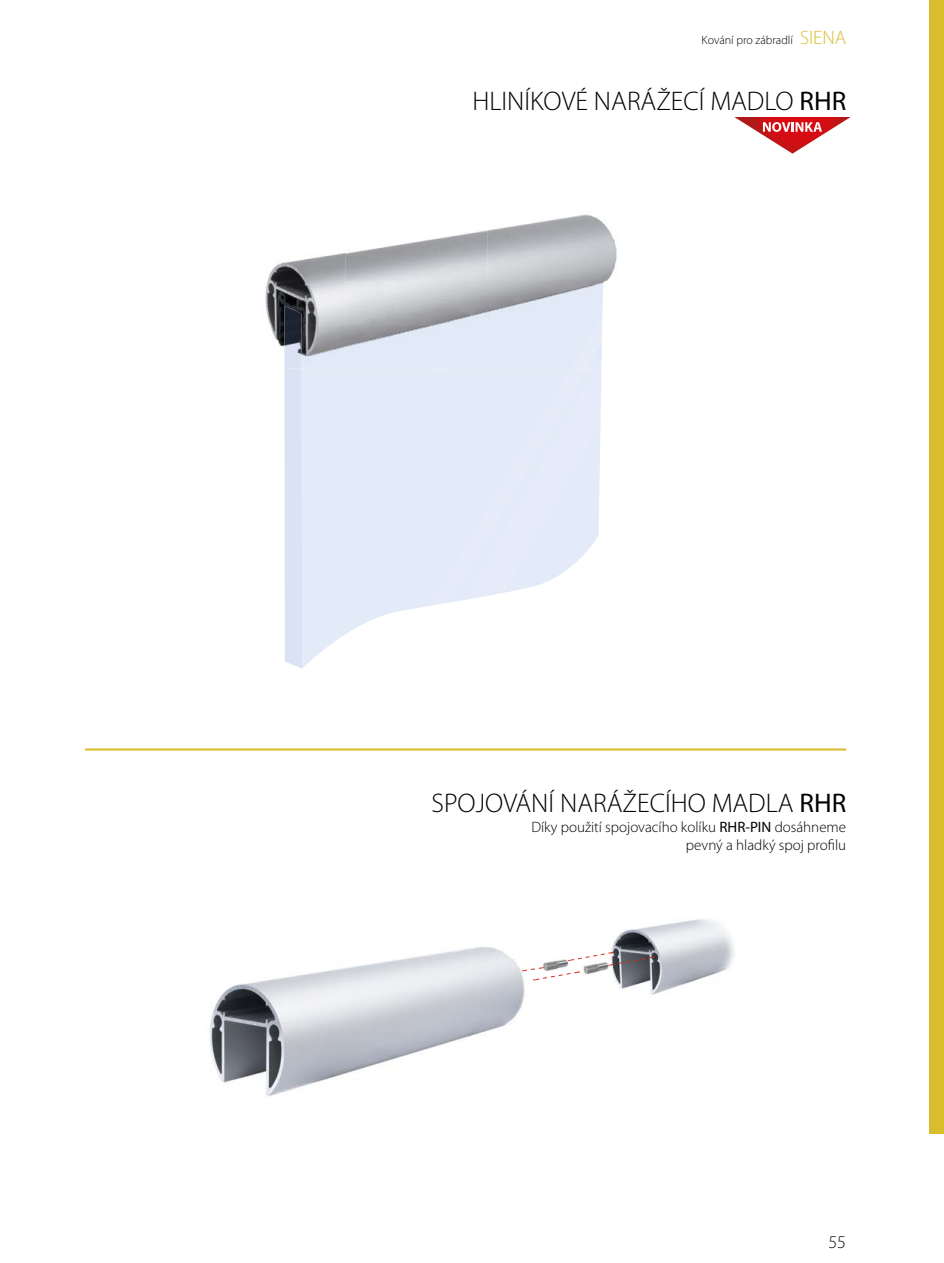
<style>
.page{position:relative;width:944px;height:1263px;background:#fff}
.page>*{position:absolute;margin:0;border:0;box-sizing:border-box;transform-origin:0 0}
.t1{font:300 27px "Myriad Pro";color:#000}
.t2{font:300 18px "Myriad Pro";color:#12110c}
.t3{font:300 15px/18px "Myriad Pro";color:#000;text-align:right}
.t4{font:300 12px "Myriad Pro";color:#000}
.s1{font-size:19.5px;color:#dabc2f}
.s2{font-weight:400}
</style>
<div class="page">
<div style="left:929px;top:0;width:15px;height:1134px;background:#dabc2f"></div>
<img style="left:265px;top:214px;width:352px;height:111px">
<img style="left:270px;top:325px;width:132px;height:22px">
<svg style="left:284px;top:368px;width:18px;height:301px;background:#dce3f4"></svg>
<img style="left:284px;top:306px;width:18px;height:62px">
<svg style="left:302px;top:368px;width:126px;height:300px;background:#e6ecf8"></svg>
<img style="left:452px;top:283px;width:151px;height:75px">
<img style="left:402px;top:320px;width:50px;height:48px">
<img style="left:302px;top:332px;width:100px;height:36px">
<svg style="left:602px;top:316px;width:1px;height:18px"></svg>
<svg style="left:428px;top:358px;width:174px;height:248px;background:#e6ecf8"></svg>
<img style="left:572px;top:318px;width:30px;height:50px">
<hr style="left:85px;top:748px;width:761px;height:2px;background:#dabc2f">
<img style="left:210px;top:919px;width:524px;height:178px">
<svg style="left:522px;top:951px;width:132px;height:30px"></svg>
<svg style="left:734px;top:117px;width:117px;height:37px"></svg>
<p class="t4" style="left:702px;top:34px;width:146px">Kování pro zábradlí <span class="s1">SIENA</span></p>
<h1 class="t1" style="left:472px;top:86px;width:375px">HLINÍKOVÉ NARÁŽECÍ MADLO <span class="s2">RHR</span></h1>
<h1 class="t1" style="left:431px;top:788px;width:416px">SPOJOVÁNÍ NARÁŽECÍHO MADLA <span class="s2">RHR</span></h1>
<p class="t3" style="left:531px;top:818px;width:316px">Díky použití spojovacího kolíku <span class="s2">RHR-PIN</span> dosáhneme pevný a hladký spoj profilu</p>
<p class="t2" style="left:828px;top:1232px;width:19px">55</p>
</div>
